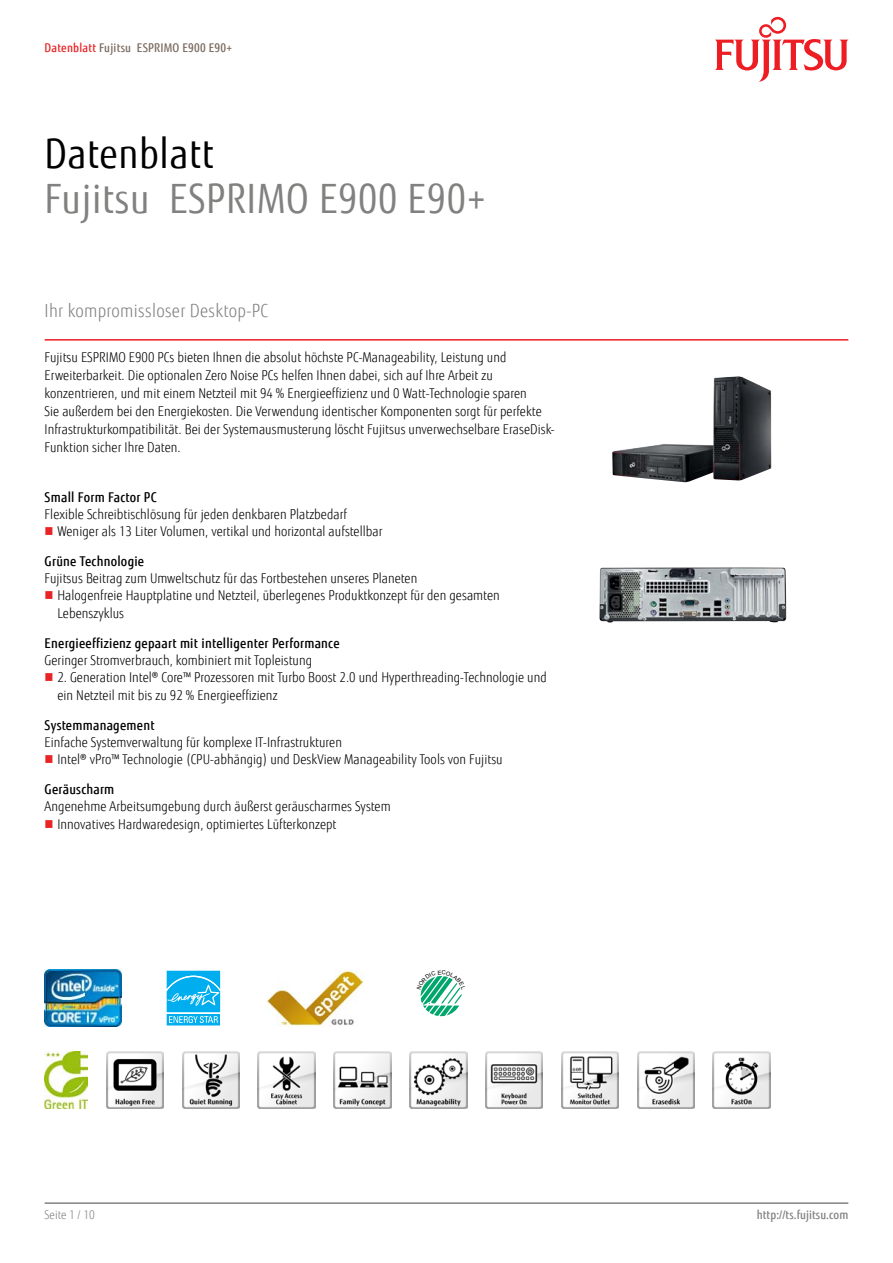
<style>
.page{position:relative;width:893px;height:1263px;background:#fff}
.page>*{position:absolute;margin:0;border:0;box-sizing:border-box;transform-origin:0 0}
.t1{font:40.5px "Fujitsu Sans";letter-spacing:.02em;color:#818280;scale:.9 1}
.t2{font:40.5px "Fujitsu Sans";letter-spacing:.02em;color:#000;scale:.9 1}
.t3{font:300 18px "Fujitsu Sans";letter-spacing:.02em;color:#818280;scale:.9 1}
.t4{font:300 13.5px/18px "Fujitsu Sans";letter-spacing:.005em;color:#000;scale:.9 1}
.t5{font:500 13.5px "Fujitsu Sans";letter-spacing:.02em;color:#000;scale:.9 1}
.t6{font:500 12px "Fujitsu Sans";letter-spacing:.02em;color:#79695e;scale:.9 1}
.t7{font:500 12px "Fujitsu Sans";letter-spacing:.005em;color:#818280;scale:.9 1}
.t8{font:300 12px "Fujitsu Sans";letter-spacing:.005em;color:#818280;scale:.9 1}
.s1{color:#e92425}
</style>
<div class="page">
<hr style="left:45px;top:1202px;width:803px;height:2px;background:#818280">
<hr style="left:45px;top:339px;width:803px;height:2px;background:#ed1d24">
<svg style="left:715px;top:17px;width:133px;height:65px"></svg>
<img style="left:612px;top:376px;width:159px;height:106px">
<img style="left:599px;top:567px;width:187px;height:55px">
<img style="left:45px;top:969px;width:76px;height:58px">
<div style="left:165px;top:969px;width:56px;height:44px;background:#b8e8fa"></div>
<svg style="left:165px;top:971px;width:56px;height:55px;background:#38bff2"></svg>
<img style="left:266px;top:969px;width:99px;height:58px">
<img style="left:45px;top:1051px;width:43px;height:58px">
<img style="left:106px;top:1051px;width:58px;height:58px">
<img style="left:182px;top:1051px;width:57px;height:58px">
<img style="left:258px;top:1051px;width:57px;height:58px">
<img style="left:334px;top:1051px;width:57px;height:58px">
<img style="left:410px;top:1051px;width:57px;height:58px">
<img style="left:485px;top:1051px;width:58px;height:58px">
<img style="left:561px;top:1051px;width:58px;height:58px">
<img style="left:637px;top:1051px;width:57px;height:58px">
<img style="left:713px;top:1051px;width:57px;height:58px">
<svg style="left:420px;top:976px;width:42px;height:40px"></svg>
<p class="t6" style="left:45px;top:40px;width:210px"><span class="s1">Datenblatt</span> Fujitsu ESPRIMO E900 E90+</p>
<h1 class="t2" style="left:45px;top:130px;width:189px">Datenblatt</h1>
<h1 class="t1" style="left:45px;top:175px;width:492px">Fujitsu ESPRIMO E900 E90+</h1>
<h2 class="t3" style="left:45px;top:300px;width:250px">Ihr kompromissloser Desktop-PC</h2>
<p class="t4" style="left:45px;top:349px;width:568px">Fujitsu ESPRIMO E900 PCs bieten Ihnen die absolut höchste PC-Manageability, Leistung und Erweiterbarkeit. Die optionalen Zero Noise PCs helfen Ihnen dabei, sich auf Ihre Arbeit zu konzentrieren, und mit einem Netzteil mit 94 % Energieeffizienz und 0 Watt-Technologie sparen<br>Sie außerdem bei den Energiekosten. Die Verwendung identischer Komponenten sorgt für perfekte Infrastrukturkompatibilität. Bei der Systemausmusterung löscht Fujitsus unverwechselbare EraseDisk-Funktion sicher Ihre Daten.</p>
<p class="t5" style="left:45px;top:488px;width:126px">Small Form Factor PC</p>
<p class="t4" style="left:57px;top:506px;width:363px;line-height:17.1px;text-indent:-13px">Flexible Schreibtischlösung für jeden denkbaren Platzbedarf<br>Weniger als 13 Liter Volumen, vertikal und horizontal aufstellbar</p>
<p class="t5" style="left:45px;top:553px;width:112px">Grüne Technologie</p>
<p class="t4" style="left:57px;top:570px;width:493px;line-height:17.5px;text-indent:-13px">Fujitsus Beitrag zum Umweltschutz für das Fortbestehen unseres Planeten<br>Halogenfreie Hauptplatine und Netzteil, überlegenes Produktkonzept für den gesamten<br>Lebenszyklus</p>
<p class="t5" style="left:45px;top:635px;width:329px">Energieeffizienz gepaart mit intelligenter Performance</p>
<p class="t4" style="left:45px;top:651px;width:299px">Geringer Stromverbrauch, kombiniert mit Topleistung</p>
<p class="t4" style="left:57px;top:669px;width:545px">2. Generation Intel® Core™ Prozessoren mit Turbo Boost 2.0 und Hyperthreading-Technologie und ein Netzteil mit bis zu 92 % Energieeffizienz</p>
<p class="t5" style="left:45px;top:717px;width:124px">Systemmanagement</p>
<p class="t4" style="left:57px;top:734px;width:496px;line-height:17.1px;text-indent:-13px">Einfache Systemverwaltung für komplexe IT-Infrastrukturen<br>Intel® vPro™ Technologie (CPU-abhängig) und DeskView Manageability Tools von Fujitsu</p>
<p class="t5" style="left:45px;top:781px;width:79px">Geräuscharm</p>
<p class="t4" style="left:57px;top:798px;width:372px;line-height:17.1px;text-indent:-13px">Angenehme Arbeitsumgebung durch äußerst geräuscharmes System<br>Innovatives Hardwaredesign, optimiertes Lüfterkonzept</p>
<p class="t8" style="left:45px;top:1208px;width:57px">Seite 1 / 10</p>
<p class="t7" style="left:757px;top:1208px;width:103px">http://ts.fujitsu.com</p>
</div>
